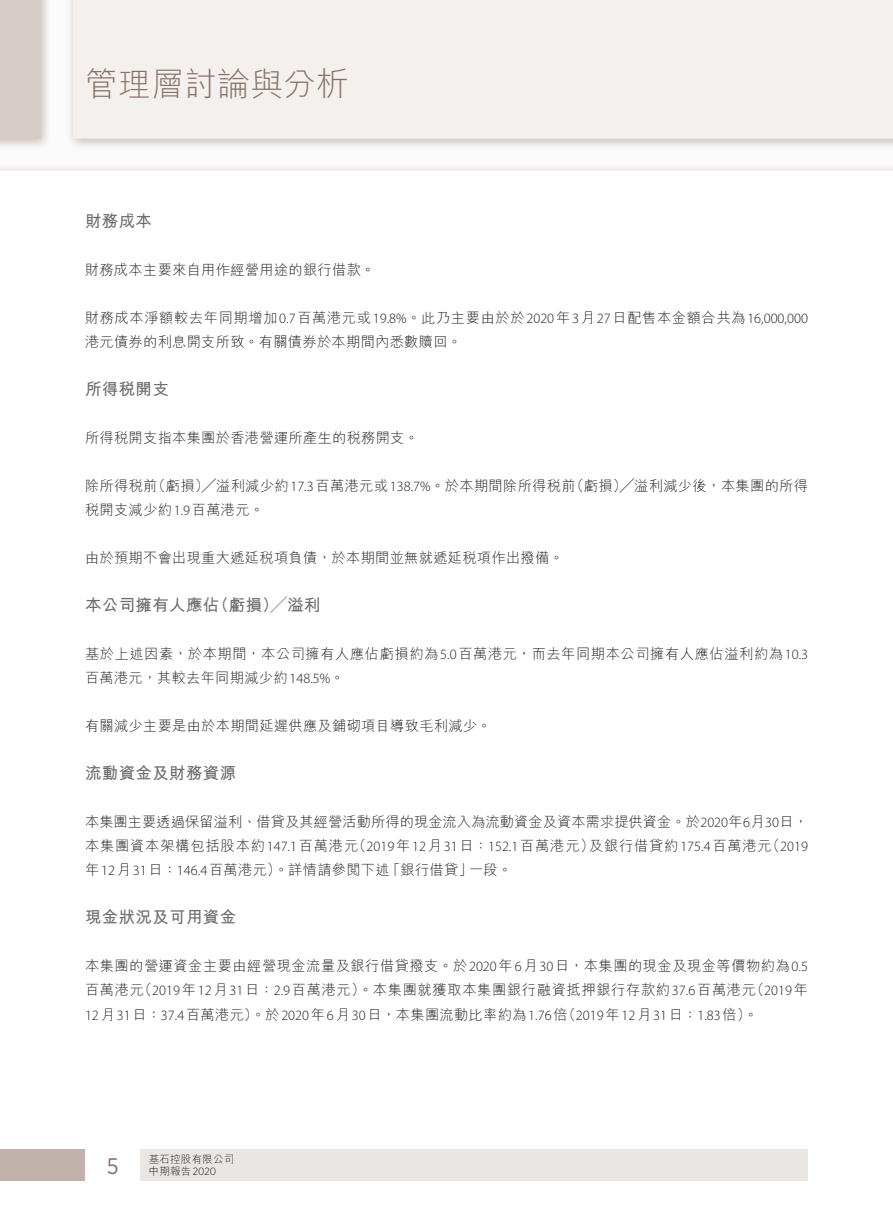
<style>
.page{position:relative;width:893px;height:1212px;background:#fff}
.page>*{position:absolute;margin:0;border:0;box-sizing:border-box;transform-origin:0 0}
.t1{font:300 33px "M Hei HK";color:#877269}
.t2{font:22.5px "Gotham Narrow";color:#877269}
._02_H2{font:700 16.5px "M Hei HK";letter-spacing:.02em;color:#6c6d70}
._00_txt{font:300 14.25px/24px "M Hei HK";letter-spacing:.02em;color:#231f20}
._00_txt-2{font:300 14.25px/24px "M Hei HK";letter-spacing:.04em;color:#231f20}
._00_txt-3{font:300 14.25px "M Hei HK";letter-spacing:.045em;color:#231f20}
._00_txt-4{font:300 14.25px "M Hei HK";letter-spacing:.055em;color:#231f20}
._00_txt-5{font:300 14.25px "Myriad Pro";color:#231f20}
.t3{font:300 10.5px "M Hei HK";letter-spacing:.02em;color:#231f20}
.s1{font-family:"Myriad Pro"}
.s2{font-family:"M Hei HK"}
.s3{font-family:"Gotham Narrow"}
</style>
<div class="page">
<div style="left:140px;top:1149px;width:668px;height:32px;background:#eae6e3"></div>
<div style="left:0;top:1149px;width:85px;height:32px;background:#c1b3ac"></div>
<h1 class="t1" style="left:85px;top:67px;width:265px">管理層討論與分析</h1>
<p class="_02_H2" style="left:85px;top:209px;width:68px">財務成本</p>
<p class="_00_txt" style="left:85px;top:258px;width:292px">財務成本主要來自用作經營用途的銀行借款。</p>
<p class="_00_txt-2" style="left:85px;top:306px;width:724px">財務成本淨額較去年同期增加<span class="s1">0.7</span>百萬港元或<span class="s1">19.8%</span>。此乃主要由於於<span class="s1">2020</span>年<span class="s1">3</span>月<span class="s1">27</span>日配售本金額合共為<span class="s1">16,000,000</span>港元債券的利息開支所致。有關債券於本期間內悉數贖回。</p>
<p class="_02_H2" style="left:85px;top:377px;width:85px">所得稅開支</p>
<p class="_00_txt" style="left:85px;top:426px;width:335px">所得稅開支指本集團於香港營運所產生的稅務開支。</p>
<p class="_00_txt" style="left:570px;top:474px;width:240px">（虧損）╱溢利減少後，本集團的所得</p>
<p class="_00_txt" style="left:152px;top:474px;width:426px">（虧損）╱溢利減少約<span class="s1">17.3</span>百萬港元或<span class="s1">138.7%</span>。於本期間除所得稅前</p>
<p class="_00_txt" style="left:85px;top:474px;width:180px">除所得稅前<br>稅開支減少約<span class="s1">1.9</span>百萬港元。</p>
<p class="_00_txt" style="left:85px;top:546px;width:480px">由於預期不會出現重大遞延稅項負債，於本期間並無就遞延稅項作出撥備。</p>
<p class="_02_H2" style="left:212px;top:593px;width:109px">（虧損）╱溢利</p>
<p class="_02_H2" style="left:85px;top:593px;width:136px">本公司擁有人應佔</p>
<p class="_00_txt-2" style="left:85px;top:642px;width:725px">基於上述因素，於本期間，本公司擁有人應佔虧損約為<span class="s1">5.0</span>百萬港元，而去年同期本公司擁有人應佔溢利約為<span class="s1">10.3</span>百萬港元，其較去年同期減少約<span class="s1">148.5%</span>。</p>
<p class="_00_txt" style="left:85px;top:714px;width:408px">有關減少主要是由於本期間延遲供應及鋪砌項目導致毛利減少。</p>
<p class="_02_H2" style="left:85px;top:761px;width:153px">流動資金及財務資源</p>
<p class="_00_txt" style="left:85px;top:810px;width:724px;text-align:right">本集團主要透過保留溢利、借貸及其經營活動所得的現金流入為流動資金及資本需求提供資金。於<span class="s1">2020</span>年月<span class="s1">6 30</span>日，)<span class="s1">2019</span></p>
<p class="_00_txt-4" style="left:589px;top:839px;width:184px">及銀行借貸約<span class="s1">175.4</span>百萬港元</p>
<p class="_00_txt-5" style="left:352px;top:838px;width:244px"><span class="s2">（</span>2019<span class="s2">年</span>12<span class="s2">月</span>31<span class="s2">日：</span>152.1<span class="s2">百萬港元）</span></p>
<p class="_00_txt-4" style="left:85px;top:839px;width:275px">本集團資本架構包括股本約<span class="s1">147.1</span>百萬港元</p>
<p class="_00_txt" style="left:386px;top:858px;width:88px">「銀行借貸」</p>
<p class="_00_txt" style="left:85px;top:858px;width:306px">年<span class="s1">12</span>月<span class="s1">31</span>日：<span class="s1">146.4</span>百萬港元）。詳情請參閱下述</p>
<p class="_02_H2" style="left:85px;top:905px;width:153px">現金狀況及可用資金</p>
<p class="_00_txt" style="left:85px;top:954px;width:725px;text-align:right">本集團的營運資金主要由經營現金流量及銀行借貸撥支。於<span class="s1">2020</span>年<span class="s1">6</span>月<span class="s1">30</span>日，本集團的現金及現金等價物約為<span class="s1">0.5</span>（<span class="s1">2019</span>年</p>
<p class="_00_txt" style="left:469px;top:858px;width:45px">一段。</p>
<p class="_00_txt-3" style="left:138px;top:983px;width:619px">（<span class="s1">2019</span>年<span class="s1">12</span>月<span class="s1">31</span>日：<span class="s1">2.9</span>百萬港元）。本集團就獲取本集團銀行融資抵押銀行存款約<span class="s1">37.6</span>百萬港元</p>
<p class="_00_txt" style="left:85px;top:978px;width:675px">百萬港元<br><span class="s1">12</span>月<span class="s1">31</span>日：<span class="s1">37.4</span>百萬港元）。於<span class="s1">2020</span>年<span class="s1">6</span>月<span class="s1">30</span>日，本集團流動比率約為<span class="s1">1.76</span> （倍 <span class="s1">2019</span>年<span class="s1">12</span>月<span class="s1">31</span>日：<span class="s1">1.83</span>倍。(</p>
<p class="t3" style="left:149px;top:1154px;width:87px">基石控股有限公司</p>
<h2 class="t2" style="left:107px;top:1152px;width:13px">5</h2>
<p class="t3" style="left:149px;top:1166px;width:69px">中期報告<span class="s3">2020</span></p>
</div>
